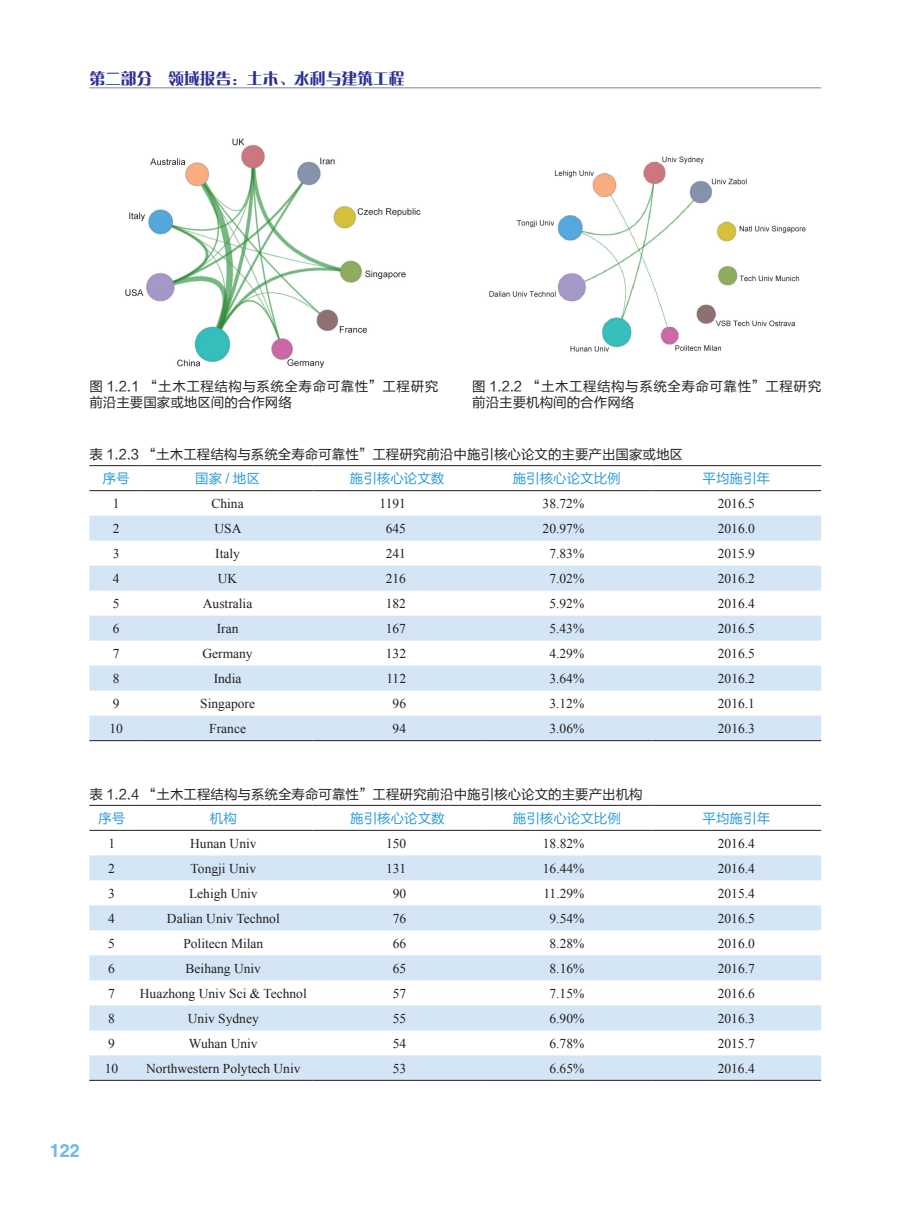
<style>
.page{position:relative;width:919px;height:1217px;background:#fff}
.page>*{position:absolute;margin:0;border:0;box-sizing:border-box;transform-origin:0 0}
.t1{font:700 18px "Helvetica";color:#6fb9e7}
.t2{font:15.75px "FZCQJW GB1 0";color:#2e3092}
.t3{font:13.5px "Times New Roman";color:#231f20}
.t4{font:13.5px "FZLTHJW GB1 0";color:#231f20}
.t5{font:13.5px/16.2px "FZLTHJW GB1 0";letter-spacing:.04em;color:#231f20}
.t6{font:13.5px "FZLTHJW GB1 0";color:#2b9ad6}
</style>
<div class="page">
<hr style="left:89px;top:87px;width:732px;height:1px;background:#808285">
<img style="left:125px;top:138px;width:296px;height:230px">
<img style="left:489px;top:156px;width:317px;height:196px">
<svg style="left:89px;top:515px;width:732px;height:225px;fill:#d4e5f5"></svg>
<hr style="left:89px;top:465px;width:54px;height:1px;background:#231f20">
<hr style="left:143px;top:465px;width:169px;height:1px;background:#231f20">
<hr style="left:312px;top:465px;width:170px;height:1px;background:#231f20">
<hr style="left:482px;top:465px;width:169px;height:1px;background:#231f20">
<hr style="left:651px;top:465px;width:170px;height:1px;background:#231f20">
<hr style="left:89px;top:740px;width:54px;height:1px;background:#231f20">
<hr style="left:143px;top:740px;width:169px;height:1px;background:#231f20">
<hr style="left:312px;top:740px;width:170px;height:1px;background:#231f20">
<hr style="left:482px;top:740px;width:169px;height:1px;background:#231f20">
<hr style="left:651px;top:740px;width:170px;height:1px;background:#231f20">
<hr style="left:89px;top:490px;width:54px;height:1px;background:#231f20">
<hr style="left:143px;top:490px;width:169px;height:1px;background:#231f20">
<hr style="left:312px;top:490px;width:170px;height:1px;background:#231f20">
<hr style="left:482px;top:490px;width:169px;height:1px;background:#231f20">
<hr style="left:651px;top:490px;width:170px;height:1px;background:#231f20">
<svg style="left:89px;top:855px;width:732px;height:224px;fill:#d4e5f5"></svg>
<hr style="left:89px;top:804px;width:45px;height:1px;background:#231f20">
<hr style="left:134px;top:804px;width:179px;height:1px;background:#231f20">
<hr style="left:313px;top:804px;width:169px;height:1px;background:#231f20">
<hr style="left:482px;top:804px;width:169px;height:1px;background:#231f20">
<hr style="left:651px;top:804px;width:170px;height:1px;background:#231f20">
<hr style="left:89px;top:1079px;width:45px;height:1px;background:#231f20">
<hr style="left:134px;top:1079px;width:179px;height:1px;background:#231f20">
<hr style="left:313px;top:1079px;width:169px;height:1px;background:#231f20">
<hr style="left:482px;top:1079px;width:169px;height:1px;background:#231f20">
<hr style="left:651px;top:1079px;width:170px;height:1px;background:#231f20">
<hr style="left:89px;top:829px;width:45px;height:1px;background:#231f20">
<hr style="left:134px;top:829px;width:179px;height:1px;background:#231f20">
<hr style="left:313px;top:829px;width:169px;height:1px;background:#231f20">
<hr style="left:482px;top:829px;width:169px;height:1px;background:#231f20">
<hr style="left:651px;top:829px;width:170px;height:1px;background:#231f20">
<p class="t2" style="left:89px;top:70px;width:316px">第二部分　领域报告：土木、水利与建筑工程</p>
<p class="t5" style="left:89px;top:378px;width:350px">图 1.2.1 “土木工程结构与系统全寿命可靠性”工程研究前沿主要国家或地区间的合作网络</p>
<p class="t5" style="left:472px;top:378px;width:350px">图 1.2.2 “土木工程结构与系统全寿命可靠性”工程研究前沿主要机构间的合作网络</p>
<p class="t4" style="left:89px;top:447px;width:595px">表 1.2.3 “土木工程结构与系统全寿命可靠性”工程研究前沿中施引核心论文的主要产出国家或地区</p>
<p class="t6" style="left:102px;top:471px;width:28px">序号</p>
<p class="t6" style="left:195px;top:471px;width:66px">国家 / 地区</p>
<p class="t6" style="left:350px;top:471px;width:96px">施引核心论文数</p>
<p class="t6" style="left:512px;top:471px;width:109px">施引核心论文比例</p>
<p class="t6" style="left:702px;top:471px;width:69px">平均施引年</p>
<p class="t3" style="left:113px;top:494px;width:8px">1</p>
<p class="t3" style="left:211px;top:494px;width:34px">China</p>
<p class="t3" style="left:379px;top:494px;width:28px">1191</p>
<p class="t3" style="left:542px;top:494px;width:43px">38.72%</p>
<p class="t3" style="left:717px;top:494px;width:39px">2016.5</p>
<p class="t3" style="left:113px;top:519px;width:8px">2</p>
<p class="t3" style="left:214px;top:519px;width:28px">USA</p>
<p class="t3" style="left:386px;top:519px;width:22px">645</p>
<p class="t3" style="left:542px;top:519px;width:43px">20.97%</p>
<p class="t3" style="left:717px;top:519px;width:39px">2016.0</p>
<p class="t3" style="left:113px;top:544px;width:8px">3</p>
<p class="t3" style="left:215px;top:544px;width:26px">Italy</p>
<p class="t3" style="left:386px;top:544px;width:22px">241</p>
<p class="t3" style="left:549px;top:544px;width:36px">7.83%</p>
<p class="t3" style="left:717px;top:544px;width:39px">2015.9</p>
<p class="t3" style="left:113px;top:569px;width:8px">4</p>
<p class="t3" style="left:218px;top:569px;width:21px">UK</p>
<p class="t3" style="left:386px;top:569px;width:22px">216</p>
<p class="t3" style="left:549px;top:569px;width:36px">7.02%</p>
<p class="t3" style="left:717px;top:569px;width:39px">2016.2</p>
<p class="t3" style="left:113px;top:594px;width:8px">5</p>
<p class="t3" style="left:203px;top:594px;width:51px">Australia</p>
<p class="t3" style="left:386px;top:594px;width:22px">182</p>
<p class="t3" style="left:549px;top:594px;width:36px">5.92%</p>
<p class="t3" style="left:717px;top:594px;width:39px">2016.4</p>
<p class="t3" style="left:113px;top:619px;width:8px">6</p>
<p class="t3" style="left:217px;top:619px;width:23px">Iran</p>
<p class="t3" style="left:386px;top:619px;width:22px">167</p>
<p class="t3" style="left:549px;top:619px;width:36px">5.43%</p>
<p class="t3" style="left:717px;top:619px;width:39px">2016.5</p>
<p class="t3" style="left:113px;top:644px;width:8px">7</p>
<p class="t3" style="left:202px;top:644px;width:52px">Germany</p>
<p class="t3" style="left:386px;top:644px;width:22px">132</p>
<p class="t3" style="left:549px;top:644px;width:36px">4.29%</p>
<p class="t3" style="left:717px;top:644px;width:39px">2016.5</p>
<p class="t3" style="left:113px;top:669px;width:8px">8</p>
<p class="t3" style="left:214px;top:669px;width:29px">India</p>
<p class="t3" style="left:386px;top:669px;width:21px">112</p>
<p class="t3" style="left:549px;top:669px;width:36px">3.64%</p>
<p class="t3" style="left:717px;top:669px;width:39px">2016.2</p>
<p class="t3" style="left:113px;top:694px;width:8px">9</p>
<p class="t3" style="left:200px;top:694px;width:56px">Singapore</p>
<p class="t3" style="left:392px;top:694px;width:15px">96</p>
<p class="t3" style="left:549px;top:694px;width:36px">3.12%</p>
<p class="t3" style="left:717px;top:694px;width:39px">2016.1</p>
<p class="t3" style="left:109px;top:719px;width:15px">10</p>
<p class="t3" style="left:209px;top:719px;width:38px">France</p>
<p class="t3" style="left:392px;top:719px;width:15px">94</p>
<p class="t3" style="left:549px;top:719px;width:36px">3.06%</p>
<p class="t3" style="left:717px;top:719px;width:39px">2016.3</p>
<p class="t4" style="left:89px;top:786px;width:555px">表 1.2.4 “土木工程结构与系统全寿命可靠性”工程研究前沿中施引核心论文的主要产出机构</p>
<p class="t6" style="left:98px;top:810px;width:28px">序号</p>
<p class="t6" style="left:210px;top:810px;width:28px">机构</p>
<p class="t6" style="left:350px;top:810px;width:96px">施引核心论文数</p>
<p class="t6" style="left:513px;top:810px;width:109px">施引核心论文比例</p>
<p class="t6" style="left:702px;top:810px;width:69px">平均施引年</p>
<p class="t3" style="left:108px;top:833px;width:8px">1</p>
<p class="t3" style="left:190px;top:833px;width:68px">Hunan Univ</p>
<p class="t3" style="left:386px;top:833px;width:22px">150</p>
<p class="t3" style="left:543px;top:833px;width:43px">18.82%</p>
<p class="t3" style="left:717px;top:833px;width:39px">2016.4</p>
<p class="t3" style="left:108px;top:858px;width:8px">2</p>
<p class="t3" style="left:191px;top:858px;width:67px">Tongji Univ</p>
<p class="t3" style="left:386px;top:858px;width:22px">131</p>
<p class="t3" style="left:542px;top:858px;width:43px">16.44%</p>
<p class="t3" style="left:717px;top:858px;width:39px">2016.4</p>
<p class="t3" style="left:108px;top:883px;width:8px">3</p>
<p class="t3" style="left:189px;top:883px;width:70px">Lehigh Univ</p>
<p class="t3" style="left:393px;top:883px;width:15px">90</p>
<p class="t3" style="left:543px;top:883px;width:43px">11.29%</p>
<p class="t3" style="left:717px;top:883px;width:39px">2015.4</p>
<p class="t3" style="left:108px;top:908px;width:8px">4</p>
<p class="t3" style="left:167px;top:908px;width:114px">Dalian Univ Technol</p>
<p class="t3" style="left:393px;top:908px;width:15px">76</p>
<p class="t3" style="left:549px;top:908px;width:36px">9.54%</p>
<p class="t3" style="left:717px;top:908px;width:39px">2016.5</p>
<p class="t3" style="left:108px;top:933px;width:8px">5</p>
<p class="t3" style="left:183px;top:933px;width:81px">Politecn Milan</p>
<p class="t3" style="left:393px;top:933px;width:15px">66</p>
<p class="t3" style="left:549px;top:933px;width:36px">8.28%</p>
<p class="t3" style="left:717px;top:933px;width:39px">2016.0</p>
<p class="t3" style="left:108px;top:958px;width:8px">6</p>
<p class="t3" style="left:186px;top:958px;width:77px">Beihang Univ</p>
<p class="t3" style="left:393px;top:958px;width:15px">65</p>
<p class="t3" style="left:549px;top:958px;width:36px">8.16%</p>
<p class="t3" style="left:717px;top:958px;width:39px">2016.7</p>
<p class="t3" style="left:108px;top:983px;width:8px">7</p>
<p class="t3" style="left:140px;top:983px;width:168px">Huazhong Univ Sci &amp; Technol</p>
<p class="t3" style="left:393px;top:983px;width:15px">57</p>
<p class="t3" style="left:549px;top:983px;width:36px">7.15%</p>
<p class="t3" style="left:717px;top:983px;width:39px">2016.6</p>
<p class="t3" style="left:108px;top:1008px;width:8px">8</p>
<p class="t3" style="left:188px;top:1008px;width:72px">Univ Sydney</p>
<p class="t3" style="left:393px;top:1008px;width:15px">55</p>
<p class="t3" style="left:549px;top:1008px;width:36px">6.90%</p>
<p class="t3" style="left:717px;top:1008px;width:39px">2016.3</p>
<p class="t3" style="left:108px;top:1033px;width:8px">9</p>
<p class="t3" style="left:189px;top:1033px;width:70px">Wuhan Univ</p>
<p class="t3" style="left:393px;top:1033px;width:15px">54</p>
<p class="t3" style="left:549px;top:1033px;width:36px">6.78%</p>
<p class="t3" style="left:717px;top:1033px;width:39px">2015.7</p>
<p class="t3" style="left:105px;top:1058px;width:15px">10</p>
<p class="t3" style="left:146px;top:1058px;width:156px">Northwestern Polytech Univ</p>
<p class="t3" style="left:393px;top:1058px;width:15px">53</p>
<p class="t3" style="left:549px;top:1058px;width:36px">6.65%</p>
<p class="t3" style="left:717px;top:1058px;width:39px">2016.4</p>
<h1 class="t1" style="left:50px;top:1139px;width:32px">122</h1>
</div>
